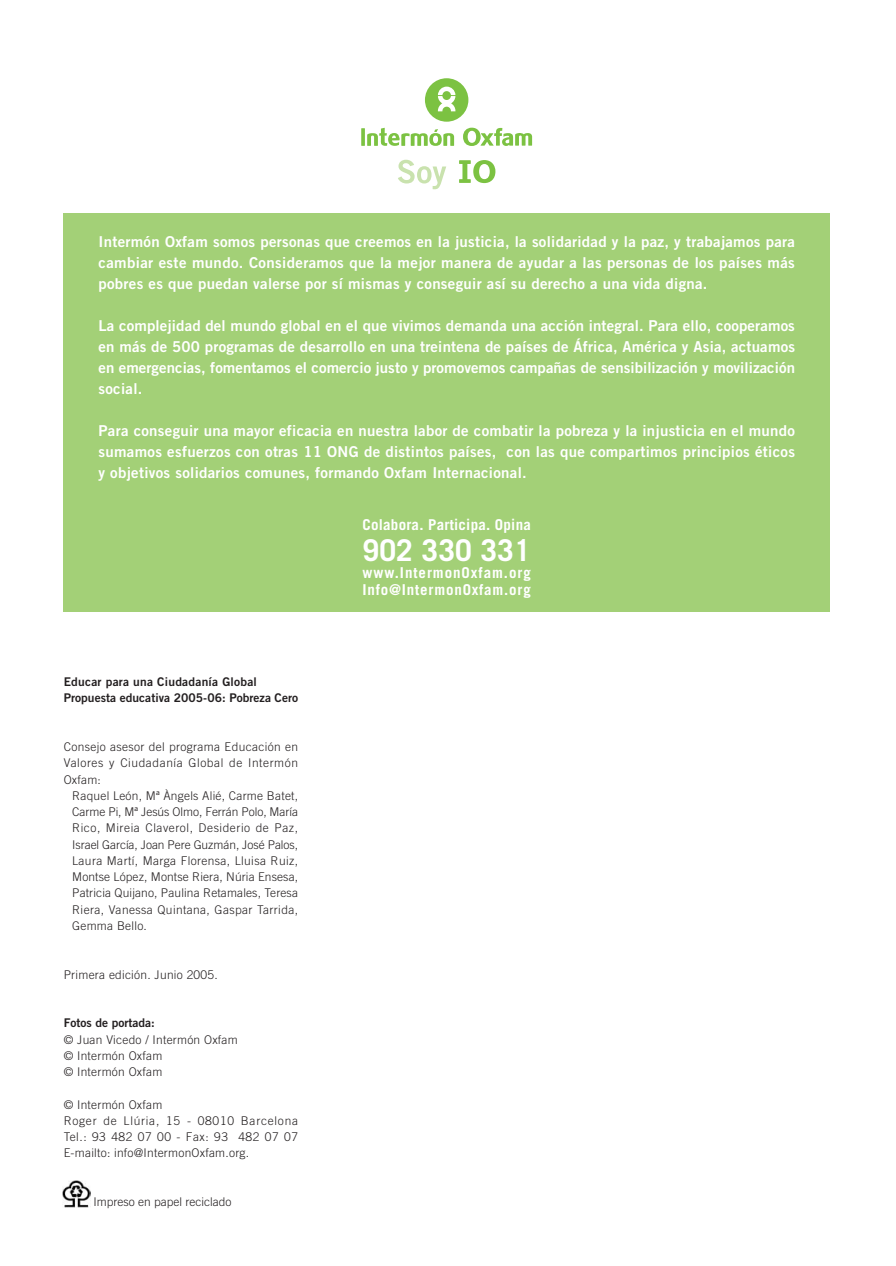
<style>
.page{position:relative;width:896px;height:1266px;background:#fff}
.page>*{position:absolute;margin:0;border:0;box-sizing:border-box;transform-origin:0 0}
.t1{font:700 30px "Trade Gothic";letter-spacing:.01em;color:#fff}
.t2{font:15px/21px "Trade Gothic Bold Two";letter-spacing:.02em;color:#fff;text-align:justify}
.t3{font:700 15px/16.6px "Trade Gothic";letter-spacing:.055em;color:#fff}
.t4{font:700 15px "Trade Gothic";letter-spacing:.015em;color:#fff}
.t5{font:300 12px/16.2px "Trade Gothic";letter-spacing:.02em;color:#231f20;text-align:justify}
.t6{font:300 12px/16.2px "Trade Gothic";letter-spacing:.04em;color:#231f20}
.t7{font:12px/16.2px "Trade Gothic Bold Two";letter-spacing:.005em;color:#231f20}
.t8{font:300 12px "Trade Gothic";color:#231f20}
</style>
<div class="page">
<div style="left:63px;top:213px;width:766px;height:399px;background:#a3d077"></div>
<svg style="left:398px;top:160px;width:48px;height:29px"></svg>
<svg style="left:459px;top:160px;width:36px;height:23px"></svg>
<svg style="left:425px;top:78px;width:43px;height:44px"></svg>
<svg style="left:361px;top:128px;width:93px;height:18px"></svg>
<svg style="left:463px;top:128px;width:69px;height:18px"></svg>
<img style="left:63px;top:1180px;width:27px;height:27px">
<p class="t2" style="left:98px;top:233px;width:698px">Intermón Oxfam somos personas que creemos en la justicia, la solidaridad y la paz, y trabajamos para cambiar este mundo. Consideramos que la mejor manera de ayudar a las personas de los países más pobres es que puedan valerse por sí mismas y conseguir así su derecho a una vida digna.</p>
<p class="t2" style="left:98px;top:317px;width:698px">La complejidad del mundo global en el que vivimos demanda una acción integral. Para ello, cooperamos en más de 500 programas de desarrollo en una treintena de países de África, América y Asia, actuamos en emergencias, fomentamos el comercio justo y promovemos campañas de sensibilización y movilización social.</p>
<p class="t2" style="left:98px;top:422px;width:698px">Para conseguir una mayor eficacia en nuestra labor de combatir la pobreza y la injusticia en el mundo sumamos esfuerzos con otras 11 ONG de distintos países, con las que compartimos principios éticos y objetivos solidarios comunes, formando Oxfam Internacional.</p>
<p class="t4" style="left:362px;top:519px;width:170px">Colabora. Participa. Opina</p>
<h1 class="t1" style="left:362px;top:540px;width:170px">902 330 331</h1>
<p class="t3" style="left:362px;top:566px;width:170px">www.IntermonOxfam.org<br>Info@IntermonOxfam.org</p>
<p class="t7" style="left:64px;top:675px;width:236px">Educar para una Ciudadanía Global<br>Propuesta educativa 2005-06: Pobreza Cero</p>
<p class="t5" style="left:64px;top:740px;width:236px">Consejo asesor del programa Educación en Valores y Ciudadanía Global de Intermón Oxfam:</p>
<p class="t5" style="left:72px;top:788px;width:227px">Raquel León, Mª Àngels Alié, Carme Batet, Carme Pi, Mª Jesús Olmo, Ferrán Polo, María Rico, Mireia Claverol, Desiderio de Paz, Israel García, Joan Pere Guzmán, José Palos, Laura Martí, Marga Florensa, Lluisa Ruiz, Montse López, Montse Riera, Núria Ensesa, Patricia Quijano, Paulina Retamales, Teresa Riera, Vanessa Quintana, Gaspar Tarrida, Gemma Bello.</p>
<p class="t5" style="left:64px;top:967px;width:155px">Primera edición. Junio 2005.</p>
<p class="t7" style="left:64px;top:1016px;width:92px">Fotos de portada:</p>
<p class="t5" style="left:64px;top:1032px;width:175px;text-align:left">© Juan Vicedo / Intermón Oxfam © Intermón Oxfam<br>© Intermón Oxfam</p>
<p class="t6" style="left:64px;top:1097px;width:236px">© Intermón Oxfam<br>Roger de Llúria, 15 - 08010 Barcelona<br>Tel.: 93 482 07 00 - Fax: 93 482 07 07<br>E-mailto: info@IntermonOxfam.org.</p>
<p class="t8" style="left:93px;top:1197px;width:140px">Impreso en papel reciclado</p>
</div>
